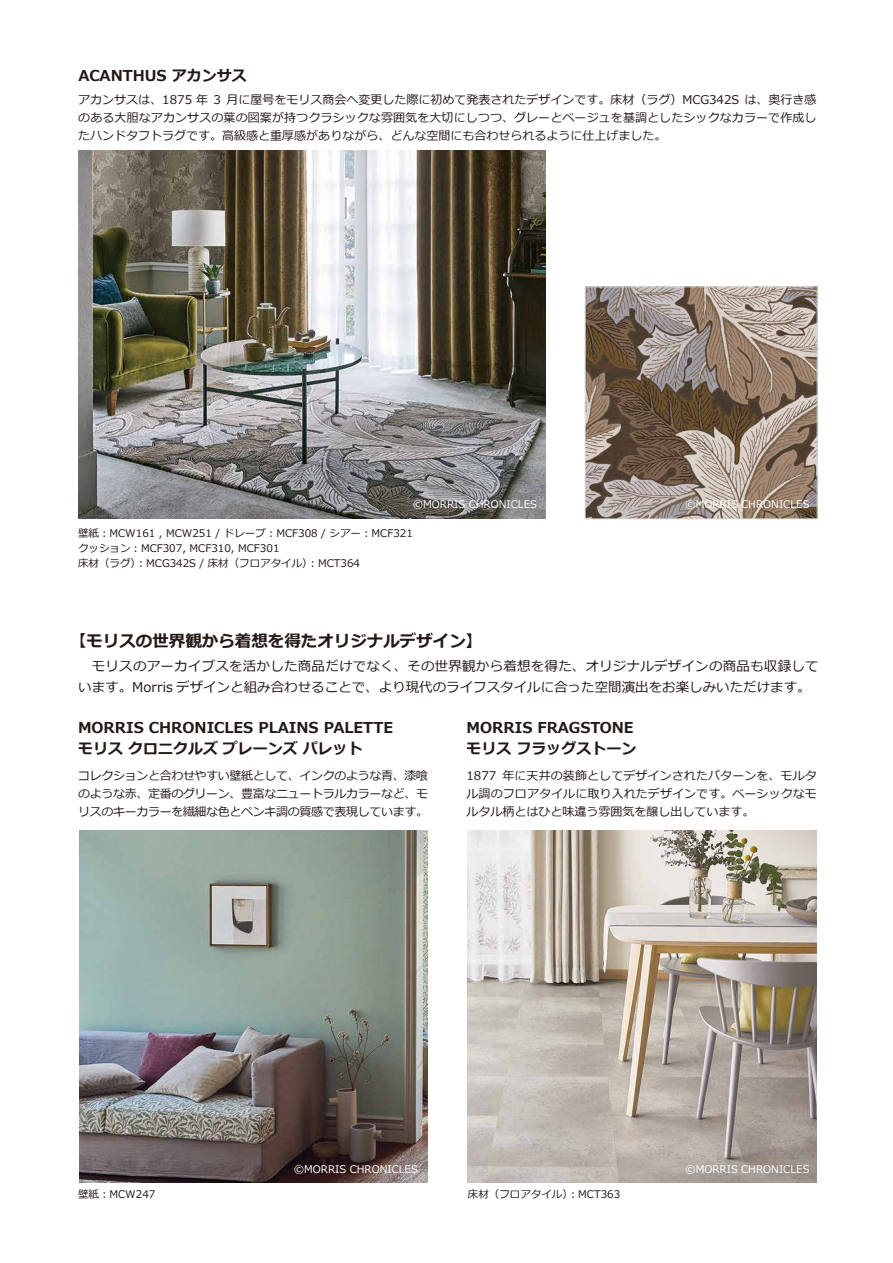
<style>
.page{position:relative;width:893px;height:1263px;background:#fff}
.page>*{position:absolute;margin:0;border:0;box-sizing:border-box;transform-origin:0 0}
.t1{font:700 16.5px "Meiryo";color:#221815}
.t2{font:700 15px/21px "Meiryo";color:#221815}
.t3{font:13.5px/21px "Meiryo";color:#221815}
.t4{font:12px/18px "Meiryo";color:#221815;text-align:justify}
.t5{font:10.5px/15px "Meiryo";color:#221815}
.t6{font:10.5px "Meiryo";color:#fff}
</style>
<div class="page">
<img style="left:79px;top:831px;width:348px;height:351px">
<img style="left:468px;top:831px;width:349px;height:351px">
<img style="left:587px;top:289px;width:228px;height:228px">
<div style="left:585px;top:287px;width:232px;height:232px;border:1px solid #dcdddd"></div>
<img style="left:78px;top:151px;width:468px;height:368px">
<p class="t2" style="left:78px;top:66px;width:170px">ACANTHUS アカンサス</p>
<p class="t4" style="left:78px;top:91px;width:740px">アカンサスは、1875 年 3 月に屋号をモリス商会へ変更した際に初めて発表されたデザインです。床材（ラグ）MCG342S は、奥行き感のある大胆なアカンサスの葉の図案が持つクラシックな雰囲気を大切にしつつ、グレーとベージュを基調としたシックなカラーで作成したハンドタフトラグです。高級感と重厚感がありながら、どんな空間にも合わせられるように仕上げました。</p>
<p class="t6" style="left:413px;top:496px;width:126px">©MORRIS CHRONICLES</p>
<p class="t6" style="left:685px;top:496px;width:126px">©MORRIS CHRONICLES</p>
<p class="t5" style="left:78px;top:526px;width:336px">壁紙︓MCW161 , MCW251 / ドレープ︓MCF308 / シアー︓MCF321クッション︓MCF307, MCF310, MCF301<br>床材（ラグ）︓MCG342S / 床材（フロアタイル）︓MCT364</p>
<h1 class="t1" style="left:70px;top:629px;width:414px">【モリスの世界観から着想を得たオリジナルデザイン】</h1>
<p class="t3" style="left:78px;top:656px;width:742px">　モリスのアーカイブスを活かした商品だけでなく、その世界観から着想を得た、オリジナルデザインの商品も収録しています。Morris デザインと組み合わせることで、より現代のライフスタイルに合った空間演出をお楽しみいただけます。</p>
<p class="t2" style="left:78px;top:718px;width:317px">MORRIS CHRONICLES PLAINS PALETTEモリス クロニクルズ プレーンズ パレット</p>
<p class="t4" style="left:78px;top:767px;width:352px">コレクションと合わせやすい壁紙として、インクのような青、漆喰のような赤、定番のグリーン、豊富なニュートラルカラーなど、モリスのキーカラーを繊細な色とペンキ調の質感で表現しています。</p>
<p class="t2" style="left:467px;top:718px;width:171px">MORRIS FRAGSTONEモリス フラッグストーン</p>
<p class="t4" style="left:466px;top:767px;width:352px">1877 年に天井の装飾としてデザインされたパターンを、モルタル調のフロアタイルに取り入れたデザインです。ベーシックなモルタル柄とはひと味違う雰囲気を醸し出しています。</p>
<p class="t5" style="left:78px;top:1187px;width:79px">壁紙︓MCW247</p>
<p class="t6" style="left:294px;top:1162px;width:126px">©MORRIS CHRONICLES</p>
<p class="t6" style="left:685px;top:1162px;width:126px">©MORRIS CHRONICLES</p>
<p class="t5" style="left:468px;top:1187px;width:154px">床材（フロアタイル）︓MCT363</p>
</div>
